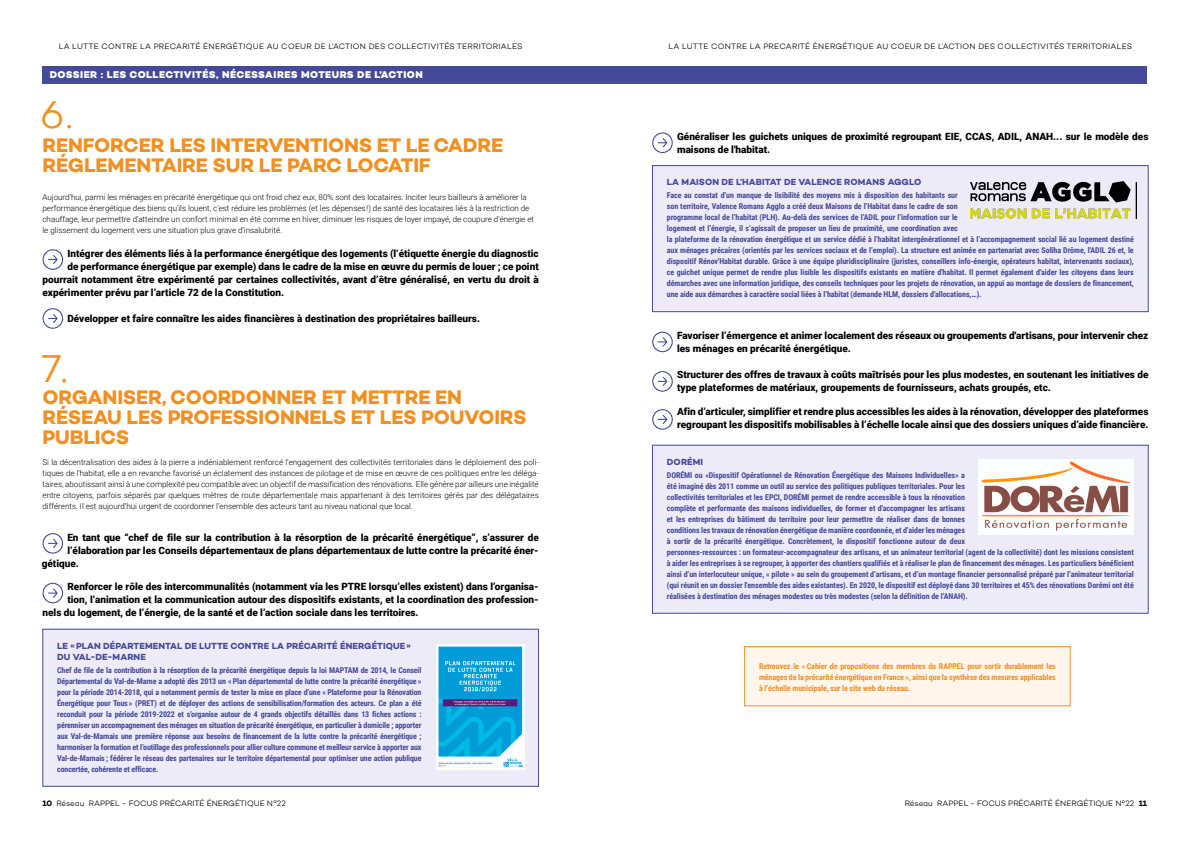
<style>
.page{position:relative;width:1191px;height:842px;background:#fff}
.page>*{position:absolute;margin:0;border:0;box-sizing:border-box;transform-origin:0 0}
.t1{font:300 39.5px "Campton";color:#f09022}
.t2{font:700 20px/20px "Campton";letter-spacing:-.01em;color:#f09022}
.t3{font:900 10px/13px "Roboto";color:#000}
.t4{font:800 10px "Campton";letter-spacing:.045em;color:#fff}
.t5{font:700 9px/11px "Campton";letter-spacing:.01em;color:#454999}
.t6{font:700 8px/11px "Roboto Condensed";letter-spacing:-.01em;color:#454999}
.t7{font:300 8px/11px "Roboto";color:#000;text-align:justify}
.t8{font:700 8px/11px "Roboto Condensed";letter-spacing:-.01em;color:#f09022;text-align:justify}
.t9{font:300 8px "Campton";letter-spacing:.025em;color:#000}
.t10{font:300 8px "Campton";letter-spacing:-.005em;color:#000}
.s1{font-weight:700}
</style>
<div class="page">
<div style="left:652px;top:445px;width:496px;height:168px;background:#ecebf7"></div>
<div style="left:652px;top:445px;width:496px;height:168px;border:1px solid #454999"></div>
<div style="left:744px;top:647px;width:326px;height:59px;background:#fef5eb"></div>
<div style="left:744px;top:646px;width:326px;height:60px;border:1px solid #f09022"></div>
<div style="left:43px;top:629px;width:495px;height:157px;background:#ecebf7"></div>
<div style="left:43px;top:629px;width:496px;height:157px;border:1px solid #454999"></div>
<div style="left:652px;top:166px;width:496px;height:146px;background:#ecebf7"></div>
<div style="left:652px;top:165px;width:496px;height:147px;border:1px solid #454999"></div>
<div style="left:43px;top:67px;width:1104px;height:17px;background:#454999"></div>
<img style="left:978px;top:460px;width:155px;height:75px">
<svg style="left:43px;top:249px;width:20px;height:21px"></svg>
<svg style="left:652px;top:132px;width:21px;height:21px"></svg>
<svg style="left:652px;top:332px;width:21px;height:20px"></svg>
<svg style="left:652px;top:371px;width:21px;height:21px"></svg>
<svg style="left:652px;top:409px;width:21px;height:21px"></svg>
<svg style="left:43px;top:308px;width:20px;height:21px"></svg>
<svg style="left:43px;top:533px;width:20px;height:21px"></svg>
<svg style="left:43px;top:583px;width:20px;height:20px"></svg>
<img style="left:970px;top:181px;width:166px;height:38px">
<img style="left:436px;top:644px;width:88px;height:126px">
<p class="t9" style="left:59px;top:41px;width:465px">LA LUTTE CONTRE LA PRECARITÉ ÉNERGÉTIQUE AU COEUR DE L’ACTION DES COLLECTIVITÉS TERRITORIALES</p>
<p class="t9" style="left:668px;top:41px;width:465px">LA LUTTE CONTRE LA PRECARITÉ ÉNERGÉTIQUE AU COEUR DE L’ACTION DES COLLECTIVITÉS TERRITORIALES</p>
<p class="t4" style="left:50px;top:68px;width:375px">DOSSIER : LES COLLECTIVITÉS, NÉCESSAIRES MOTEURS DE L’ACTION</p>
<h1 class="t1" style="left:40px;top:90px;width:34px">6.</h1>
<h2 class="t2" style="left:43px;top:135px;width:462px">RENFORCER LES INTERVENTIONS ET LE CADRE<br>RÉGLEMENTAIRE SUR LE PARC LOCATIF</h2>
<p class="t7" style="left:43px;top:191px;width:493px;text-align:left">Aujourd'hui, parmi les ménages en précarité énergétique qui ont froid chez eux, 80% sont des locataires. Inciter leurs bailleurs à améliorer la performance énergétique des biens qu'ils louent, c'est réduire les problèmes (et les dépenses !) de santé des locataires liés à la restriction de chauffage, leur permettre d'atteindre un confort minimal en été comme en hiver, diminuer les risques de loyer impayé, de coupure d'énergie et le glissement du logement vers une situation plus grave d'insalubrité.</p>
<p class="t3" style="left:67px;top:246px;width:473px">Intégrer des éléments liés à la performance énergétique des logements (l’étiquette énergie du diagnostic</p>
<p class="t3" style="left:67px;top:259px;width:473px">de performance énergétique par exemple) dans le cadre de la mise en œuvre du permis de louer ; ce point</p>
<p class="t3" style="left:43px;top:272px;width:498px">pourrait notamment être expérimenté par certaines collectivités, avant d’être généralisé, en vertu du droit à</p>
<p class="t3" style="left:43px;top:285px;width:243px">expérimenter prévu par l’article 72 de la Constitution.</p>
<p class="t3" style="left:67px;top:311px;width:414px">Développer et faire connaître les aides financières à destination des propriétaires bailleurs.</p>
<h1 class="t1" style="left:42px;top:344px;width:27px">7.</h1>
<h2 class="t2" style="left:43px;top:387px;width:485px">ORGANISER, COORDONNER ET METTRE EN<br>RÉSEAU LES PROFESSIONNELS ET LES POUVOIRS<br>PUBLICS</h2>
<p class="t7" style="left:43px;top:456px;width:498px">Si la décentralisation des aides à la pierre a indéniablement renforcé l’engagement des collectivités territoriales dans le déploiement des poli&shy;tiques de l’habitat, elle a en revanche favorisé un éclatement des instances de pilotage et de mise en œuvre de ces politiques entre les déléga&shy;taires, aboutissant ainsi à une complexité peu compatible avec un objectif de massification des rénovations. Elle génère par ailleurs une inégalité entre citoyens, parfois séparés par quelques mètres de route départementale mais appartenant à des territoires gérés par des délégataires différents. Il est aujourd’hui urgent de coordonner l’ensemble des acteurs tant au niveau national que local.</p>
<p class="t3" style="left:67px;top:531px;width:473px">En tant que “chef de file sur la contribution à la résorption de la précarité énergétique”, s’assurer de</p>
<p class="t3" style="left:67px;top:544px;width:473px">l’élaboration par les Conseils départementaux de plans départementaux de lutte contre la précarité éner-</p>
<p class="t3" style="left:42px;top:557px;width:39px">gétique.</p>
<p class="t3" style="left:67px;top:580px;width:473px">Renforcer le rôle des intercommunalités (notamment via les PTRE lorsqu’elles existent) dans l’organisa-</p>
<p class="t3" style="left:67px;top:593px;width:473px">tion, l’animation et la communication autour des dispositifs existants, et la coordination des profession-</p>
<p class="t3" style="left:43px;top:606px;width:377px">nels du logement, de l’énergie, de la santé et de l’action sociale dans les territoires.</p>
<p class="t5" style="left:57px;top:640px;width:355px">LE «PLAN DÉPARTEMENTAL DE LUTTE CONTRE LA PRÉCARITÉ ÉNERGÉTIQUE»<br>DU VAL-DE-MARNE</p>
<p class="t6" style="left:57px;top:664px;width:366px;text-align:justify">Chef de file de la contribution à la résorption de la précarité énergétique depuis la loi MAPTAM de 2014, le Conseil Départemental du Val-de-Marne a adopté dès 2013 un « Plan départemental de lutte contre la précarité énergétique » pour la période 2014-2018, qui a notamment permis de tester la mise en place d’une « Plateforme pour la Rénovation Énergétique pour Tous » (PRET) et de déployer des actions de sensibilisation/formation des acteurs. Ce plan a été reconduit pour la période 2019-2022 et s’organise autour de 4 grands objectifs détaillés dans 13 fiches actions : pérenniser un accompagnement des ménages en situation de précarité énergétique, en particulier à domicile ; apporter aux Val-de-Marnais une première réponse aux besoins de financement de la lutte contre la précarité énergétique ; harmoniser la formation et l’outillage des professionnels pour allier culture commune et meilleur service à apporter aux Val-de-Marnais ; fédérer le réseau des partenaires sur le territoire départemental pour optimiser une action publique concertée, cohérente et efficace.</p>
<p class="t3" style="left:677px;top:130px;width:473px">Généraliser les guichets uniques de proximité regroupant EIE, CCAS, ADIL, ANAH... sur le modèle des maisons de l'habitat.</p>
<p class="t5" style="left:667px;top:177px;width:256px">LA MAISON DE L’HABITAT DE VALENCE ROMANS AGGLO</p>
<p class="t6" style="left:667px;top:190px;width:468px">Face au constat d’un manque de lisibilité des moyens mis à disposition des habitants sur<br>son territoire, Valence Romans Agglo a créé deux Maisons de l’Habitat dans le cadre de son<br>programme local de l’habitat (PLH). Au-delà des services de l’ADIL pour l’information sur le<br>logement et l’énergie, il s’agissait de proposer un lieu de proximité, une coordination avec<br>la plateforme de la rénovation énergétique et un service dédié à l’habitat intergénérationnel et à l’accompagnement social lié au logement destiné aux ménages précaires (orientés par les services sociaux et de l’emploi). La structure est animée en partenariat avec Soliha Drôme, l'ADIL 26 et, le dispositif Rénov'Habitat durable. Grâce à une équipe pluridisciplinaire (juristes, conseillers info-énergie, opérateurs habitat, intervenants sociaux), ce guichet unique permet de rendre plus lisible les dispositifs existants en matière d'habitat. Il permet également d'aider les citoyens dans leurs démarches avec une information juridique, des conseils techniques pour les projets de rénovation, un appui au montage de dossiers de financement, une aide aux démarches à caractère social liées à l’habitat (demande HLM, dossiers d'allocations,…).</p>
<p class="t3" style="left:677px;top:329px;width:473px">Favoriser l’émergence et animer localement des réseaux ou groupements d'artisans, pour intervenir chez les ménages en précarité énergétique.</p>
<p class="t3" style="left:677px;top:368px;width:473px">Structurer des offres de travaux à coûts maîtrisés pour les plus modestes, en soutenant les initiatives de type plateformes de matériaux, groupements de fournisseurs, achats groupés, etc.</p>
<p class="t3" style="left:677px;top:405px;width:473px">Afin d’articuler, simplifier et rendre plus accessibles les aides à la rénovation, développer des plateformes regroupant les dispositifs mobilisables à l’échelle locale ainsi que des dossiers uniques d’aide financière.</p>
<p class="t5" style="left:667px;top:456px;width:38px">DORÉMI</p>
<p class="t6" style="left:667px;top:469px;width:468px">DORÉMI ou «Dispositif Opérationnel de Rénovation Énergétique des Maisons Individuelles» a<br>été imaginé dès 2011 comme un outil au service des politiques publiques territoriales. Pour les<br>collectivités territoriales et les EPCI, DORÉMI permet de rendre accessible à tous la rénovation<br>complète et performante des maisons individuelles, de former et d'accompagner les artisans<br>et les entreprises du bâtiment du territoire pour leur permettre de réaliser dans de bonnes<br>conditions les travaux de rénovation énergétique de manière coordonnée, et d’aider les ménages<br>à sortir de la précarité énergétique. Concrètement, le dispositif fonctionne autour de deux<br>personnes-ressources : un formateur-accompagnateur des artisans, et un animateur territorial (agent de la collectivité) dont les missions consistent à aider les entreprises à se regrouper, à apporter des chantiers qualifiés et à réaliser le plan de financement des ménages. Les particuliers bénéficient ainsi d’un interlocuteur unique, « pilote » au sein du groupement d’artisans, et d’un montage financier personnalisé préparé par l’animateur territorial (qui réunit en un dossier l'ensemble des aides existantes). En 2020, le dispositif est déployé dans 30 territoires et 45% des rénovations Dorémi ont été réalisées à destination des ménages modestes ou très modestes (selon la définition de l’ANAH).</p>
<p class="t8" style="left:759px;top:661px;width:298px">Retrouvez le « Cahier de propositions des membres du RAPPEL pour sortir durablement les ménages de la précarité énergétique en France », ainsi que la synthèse des mesures applicables à l’échelle municipale, sur le site web du réseau.</p>
<p class="t10" style="left:43px;top:798px;width:245px"><span class="s1">10</span> Réseau RAPPEL - FOCUS PRÉCARITÉ ÉNERGÉTIQUE N°22</p>
<p class="t10" style="left:905px;top:798px;width:244px">Réseau RAPPEL - FOCUS PRÉCARITÉ ÉNERGÉTIQUE N°22 <span class="s1">11</span></p>
</div>
